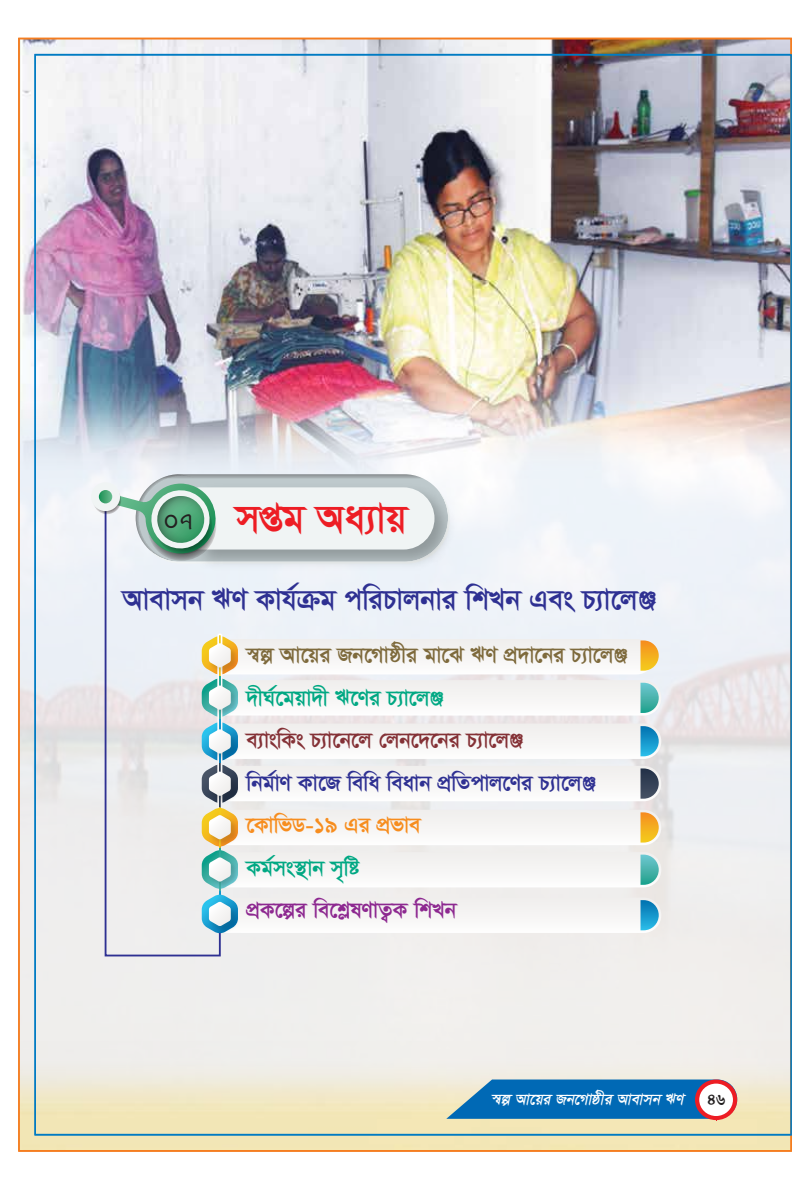
<style>
.page{position:relative;width:810px;height:1188px;background:#fff}
.page>*{position:absolute;margin:0;border:0;box-sizing:border-box;transform-origin:0 0}
.t1{font:700 46.35px "Sutonny MJ";color:#ed1d24}
.t2{font:700 33.3px "Sutonny MJ";color:#2e3092}
.t3{font:700 25.5px "Sutonny MJ";color:#7e6a3c}
.t4{font:700 25.5px "Sutonny MJ";color:#2e3092}
.t5{font:700 25.5px "Sutonny MJ";color:#00a883}
.t6{font:700 25.5px "Sutonny MJ";color:#843136}
.t7{font:700 25.5px "Sutonny MJ";color:#8d2890}
.t8{font:700 25.5px "Sutonny MJ";color:#f78d1e}
.t9{font:italic 700 18px "Sutonny MJ";color:#fff}
.t10{font:700 18px "Sutonny MJ";color:#231f20}
.s1{font-family:"Kongsho MJ";font-weight:400;font-size:30.6px;color:#231f20}
</style>
<div class="page">
<img style="left:20px;top:40px;width:770px;height:1109px">
<img style="left:222px;top:934px;width:18px;height:1px">
<svg style="left:222px;top:635px;width:439px;height:299px"></svg>
<svg style="left:104px;top:563px;width:118px;height:394px;background:#e0e4e6"></svg>
<img style="left:188px;top:478px;width:273px;height:98px">
<div style="left:91px;top:482px;width:29px;height:29px;background:#f0f4f4;border-radius:50%"></div>
<svg style="left:99px;top:474px;width:351px;height:89px"></svg>
<svg style="left:446px;top:1080px;width:291px;height:39px;background:#1a76b6"></svg>
<div style="left:695px;top:1080px;width:42px;height:40px;background:#ed1d24;border-radius:50%"></div>
<div style="left:699px;top:1084px;width:34px;height:32px;background:#fff;border-radius:50%"></div>
<h1 class="t1" style="left:163px;top:492px;width:245px"><span class="s1">07</span> MßG AA¨VQ</h1>
<p class="t2" style="left:123px;top:581px;width:535px">AVEVMB FY KVH©ΜG CWIPVJBVI WKLB GES P¨V‡JÄ</p>
<p class="t3" style="left:247px;top:641px;width:383px">¯^Í AV‡QI RB‡MVÔXI GV‡S FY CÖ`V‡BI P¨V‡JÄ</p>
<p class="t5" style="left:247px;top:683px;width:199px">`XN©‡GQV`X F‡YI P¨V‡JÄ</p>
<p class="t6" style="left:247px;top:726px;width:278px">E¨VSWKS P¨V‡B‡J †JB‡`‡BI P¨V‡JÄ</p>
<p class="t4" style="left:247px;top:768px;width:351px">WBG©VY KV‡R WEWA WEAVB CÖWZCVJ‡YI P¨V‡JÄ</p>
<p class="t8" style="left:247px;top:811px;width:175px">‡KVWFW-19 GI CÖFVE</p>
<p class="t5" style="left:247px;top:853px;width:115px">KG©MS¯’VB M„WÓ</p>
<p class="t7" style="left:247px;top:896px;width:211px">CÖK‡ÍI WE‡KØLYVZ¡K WKLB</p>
<p class="t9" style="left:492px;top:1089px;width:194px">¯^Í AV‡QI RB‡MVÔXI AVEVMB FY</p>
<p class="t10" style="left:707px;top:1089px;width:19px">46</p>
</div>
